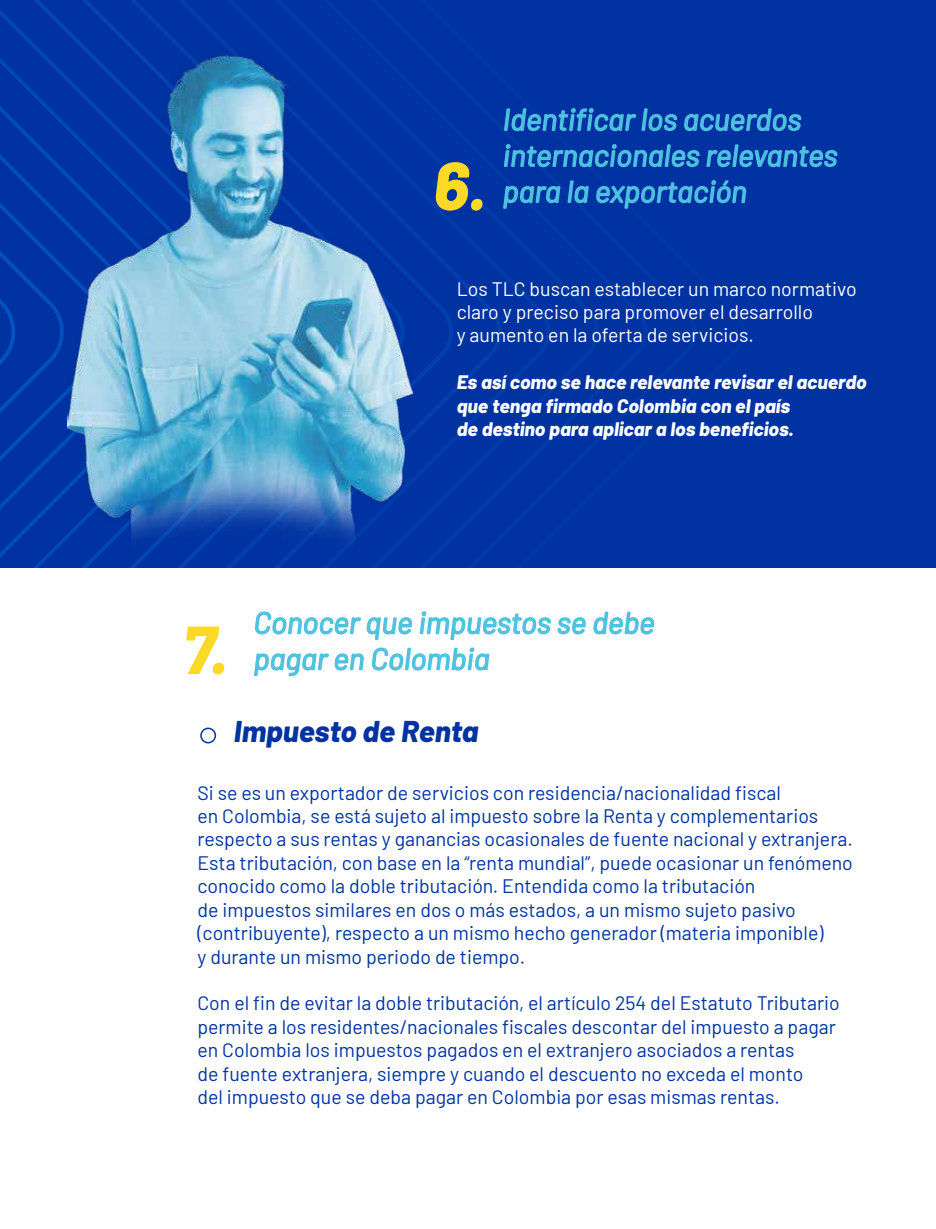
<style>
.page{position:relative;width:936px;height:1229px;background:#fff}
.page>*{position:absolute;margin:0;border:0;box-sizing:border-box;transform-origin:0 0}
.t1{font:italic 800 67.8px "Barlow";color:#fcd925}
.t2{font:italic 30px/36px "Barlow";color:#4ec2df}
.t3{font:italic 800 30px "Barlow";color:#0033a1}
.t4{font:19.5px/23.4px "Barlow";color:#0033a1}
.t5{font:italic 800 19.5px/23.4px "Barlow";color:#fff}
.t6{font:19.5px/23.4px "Barlow";color:#fff}
</style>
<div class="page">
<div style="left:0;top:0;width:935px;height:567px;background:#0033a1"></div>
<svg style="left:744px;top:108px;width:94px;height:95px"></svg>
<svg style="left:0;top:0;width:744px;height:567px"></svg>
<svg style="left:593px;top:611px;width:62px;height:24px"></svg>
<svg style="left:254px;top:611px;width:332px;height:66px"></svg>
<div style="left:200px;top:727px;width:16px;height:16px;border:2px solid #0033a1;border-radius:50%"></div>
<img style="left:68px;top:55px;width:344px;height:499px">
<h1 class="t1" style="left:433px;top:135px;width:55px">6.</h1>
<h2 class="t2" style="left:502px;top:99px;width:336px">Identificar los acuerdos internacionales relevantes para la exportación</h2>
<p class="t6" style="left:456px;top:275px;width:401px">Los TLC buscan establecer un marco normativo claro y preciso para promover el desarrollo<br>y aumento en la oferta de servicios.</p>
<p class="t5" style="left:456px;top:369px;width:411px">Es así como se hace relevante revisar el acuerdo que tenga firmado Colombia con el país<br>de destino para aplicar a los beneficios.</p>
<h1 class="t1" style="left:182px;top:599px;width:47px">7.</h1>
<h2 class="t2" style="left:253px;top:602px;width:402px">Conocer que impuestos se debe pagar en Colombia</h2>
<h2 class="t3" style="left:234px;top:708px;width:246px">Impuesto de Renta</h2>
<p class="t4" style="left:197px;top:779px;width:656px">Si se es un exportador de servicios con residencia/nacionalidad fiscal<br>en Colombia, se está sujeto al impuesto sobre la Renta y complementarios respecto a sus rentas y ganancias ocasionales de fuente nacional y extranjera.<br>Esta tributación, con base en la “renta mundial”, puede ocasionar un fenómeno conocido como la doble tributación. Entendida como la tributación<br>de impuestos similares en dos o más estados, a un mismo sujeto pasivo (contribuyente), respecto a un mismo hecho generador (materia imponible)<br>y durante un mismo periodo de tiempo.</p>
<p class="t4" style="left:197px;top:989px;width:643px">Con el fin de evitar la doble tributación, el artículo 254 del Estatuto Tributario permite a los residentes/nacionales fiscales descontar del impuesto a pagar en Colombia los impuestos pagados en el extranjero asociados a rentas<br>de fuente extranjera, siempre y cuando el descuento no exceda el monto<br>del impuesto que se deba pagar en Colombia por esas mismas rentas.</p>
</div>
